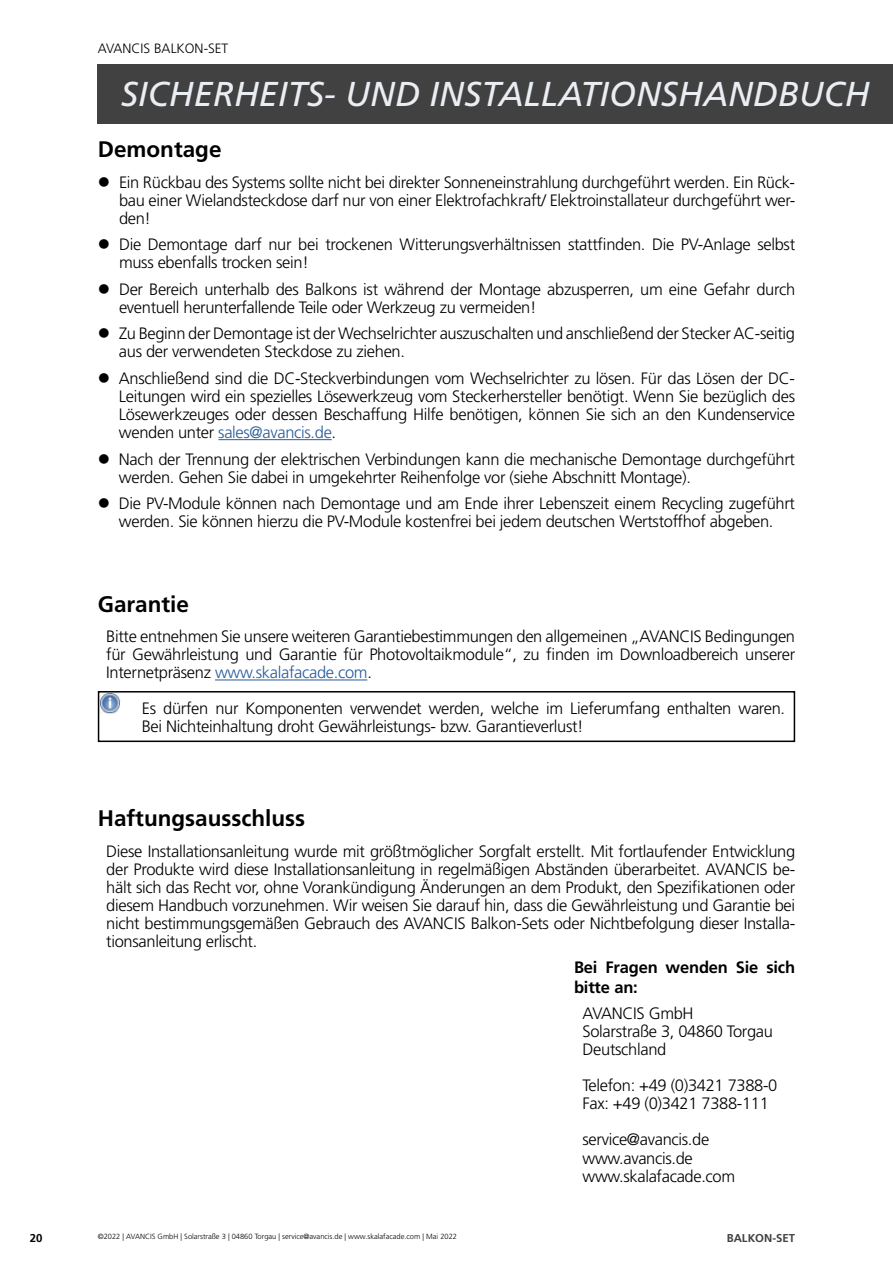
<style>
.page{position:relative;width:893px;height:1263px;background:#fff}
.page>*{position:absolute;margin:0;border:0;box-sizing:border-box;transform-origin:0 0}
.t1{font:italic 34.5px "Frutiger LT Std";color:#eaeef3}
.t2{font:700 22.5px "Frutiger LT Std";color:#000}
.t3{font:300 16.5px/18px "Frutiger LT Std";letter-spacing:-.02em;color:#000}
.t4{font:700 16.5px/19.5px "Frutiger LT Std";letter-spacing:-.01em;color:#000}
.t5{font:300 13.5px "Frutiger LT Std";color:#000}
.t6{font:700 11.4px "Frutiger LT Std";color:#414142}
.t7{font:700 11.4px "Frutiger LT Std";color:#000}
.t8{font:300 7.5px "Frutiger LT Std";color:#000}
.s1{color:#275b9b}
</style>
<div class="page">
<div style="left:98px;top:64px;width:795px;height:59px;background:#414142"></div>
<hr style="left:218px;top:439px;width:114px;height:1px;background:#275b9b">
<hr style="left:215px;top:679px;width:152px;height:1px;background:#275b9b">
<img style="left:101px;top:694px;width:20px;height:20px">
<div style="left:98px;top:691px;width:697px;height:51px;border:2px solid #000"></div>
<p class="t5" style="left:98px;top:40px;width:132px">AVANCIS BALKON-SET</p>
<h1 class="t1" style="left:121px;top:74px;width:750px">SICHERHEITS- UND INSTALLATIONSHANDBUCH</h1>
<h2 class="t2" style="left:98px;top:136px;width:125px">Demontage</h2>
<p class="t3" style="left:119px;top:173px;width:678px;text-align:justify">Ein Rückbau des Systems sollte nicht bei direkter Sonneneinstrahlung durchgeführt werden. Ein Rück&shy;bau einer Wielandsteckdose darf nur von einer Elektrofachkraft/ Elektroinstallateur durchgeführt wer&shy;den!</p>
<p class="t3" style="left:119px;top:236px;width:678px">Die Demontage darf nur bei trockenen Witterungsverhältnissen stattfinden. Die PV-Anlage selbst muss ebenfalls trocken sein!</p>
<p class="t3" style="left:119px;top:280px;width:678px">Der Bereich unterhalb des Balkons ist während der Montage abzusperren, um eine Gefahr durch eventuell herunterfallende Teile oder Werkzeug zu vermeiden!</p>
<p class="t3" style="left:119px;top:325px;width:678px">Zu Beginn der Demontage ist der Wechselrichter auszuschalten und anschließend der Stecker AC-seitig aus der verwendeten Steckdose zu ziehen.</p>
<p class="t3" style="left:119px;top:369px;width:678px;text-align:justify">Anschließend sind die DC-Steckverbindungen vom Wechselrichter zu lösen. Für das Lösen der DC-Leitungen wird ein spezielles Lösewerkzeug vom Steckerhersteller benötigt. Wenn Sie bezüglich des Lösewerkzeuges oder dessen Beschaffung Hilfe benötigen, können Sie sich an den Kundenservice wenden unter <span class="s1">sales@avancis.de</span>.</p>
<p class="t3" style="left:119px;top:450px;width:678px">Nach der Trennung der elektrischen Verbindungen kann die mechanische Demontage durchgeführt werden. Gehen Sie dabei in umgekehrter Reihenfolge vor (siehe Abschnitt Montage).</p>
<p class="t3" style="left:119px;top:495px;width:678px">Die PV-Module können nach Demontage und am Ende ihrer Lebenszeit einem Recycling zugeführt werden. Sie können hierzu die PV-Module kostenfrei bei jedem deutschen Wertstoffhof abgeben.</p>
<h2 class="t2" style="left:98px;top:590px;width:93px">Garantie</h2>
<p class="t3" style="left:106px;top:628px;width:690px;text-align:justify">Bitte entnehmen Sie unsere weiteren Garantiebestimmungen den allgemeinen „AVANCIS Bedingungen für Gewährleistung und Garantie für Photovoltaikmodule“, zu finden im Downloadbereich unserer Internetpräsenz <span class="s1">www.skalafacade.com</span>.</p>
<p class="t3" style="left:142px;top:699px;width:645px">Es dürfen nur Komponenten verwendet werden, welche im Lieferumfang enthalten waren.<br>Bei Nichteinhaltung droht Gewährleistungs- bzw. Garantieverlust!</p>
<h2 class="t2" style="left:98px;top:805px;width:209px">Haftungsausschluss</h2>
<p class="t3" style="left:106px;top:843px;width:690px;text-align:justify">Diese Installationsanleitung wurde mit größtmöglicher Sorgfalt erstellt. Mit fortlaufender Entwicklung der Produkte wird diese Installationsanleitung in regelmäßigen Abständen überarbeitet. AVANCIS be&shy;hält sich das Recht vor, ohne Vorankündigung Änderungen an dem Produkt, den Spezifikationen oder diesem Handbuch vorzunehmen. Wir weisen Sie darauf hin, dass die Gewährleistung und Garantie bei nicht bestimmungsgemäßen Gebrauch des AVANCIS Balkon-Sets oder Nichtbefolgung dieser Installa&shy;tionsanleitung erlischt.</p>
<p class="t4" style="left:574px;top:958px;width:223px">Bei Fragen wenden Sie sich bitte an:</p>
<p class="t3" style="left:583px;top:1005px;width:192px">AVANCIS GmbH<br>Solarstraße 3, 04860 Torgau<br>Deutschland</p>
<p class="t3" style="left:583px;top:1077px;width:196px">Telefon: +49 (0)3421 7388-0<br>Fax: +49 (0)3421 7388-111</p>
<p class="t3" style="left:583px;top:1131px;width:154px">service@avancis.de www.avancis.de www.skalafacade.com</p>
<p class="t7" style="left:30px;top:1231px;width:14px">20</p>
<p class="t8" style="left:98px;top:1232px;width:361px">©2022 | AVANCIS GmbH | Solarstraße 3 | 04860 Torgau | service@avancis.de | www.skalafacade.com | Mai 2022</p>
<p class="t6" style="left:727px;top:1231px;width:70px">BALKON-SET</p>
</div>
